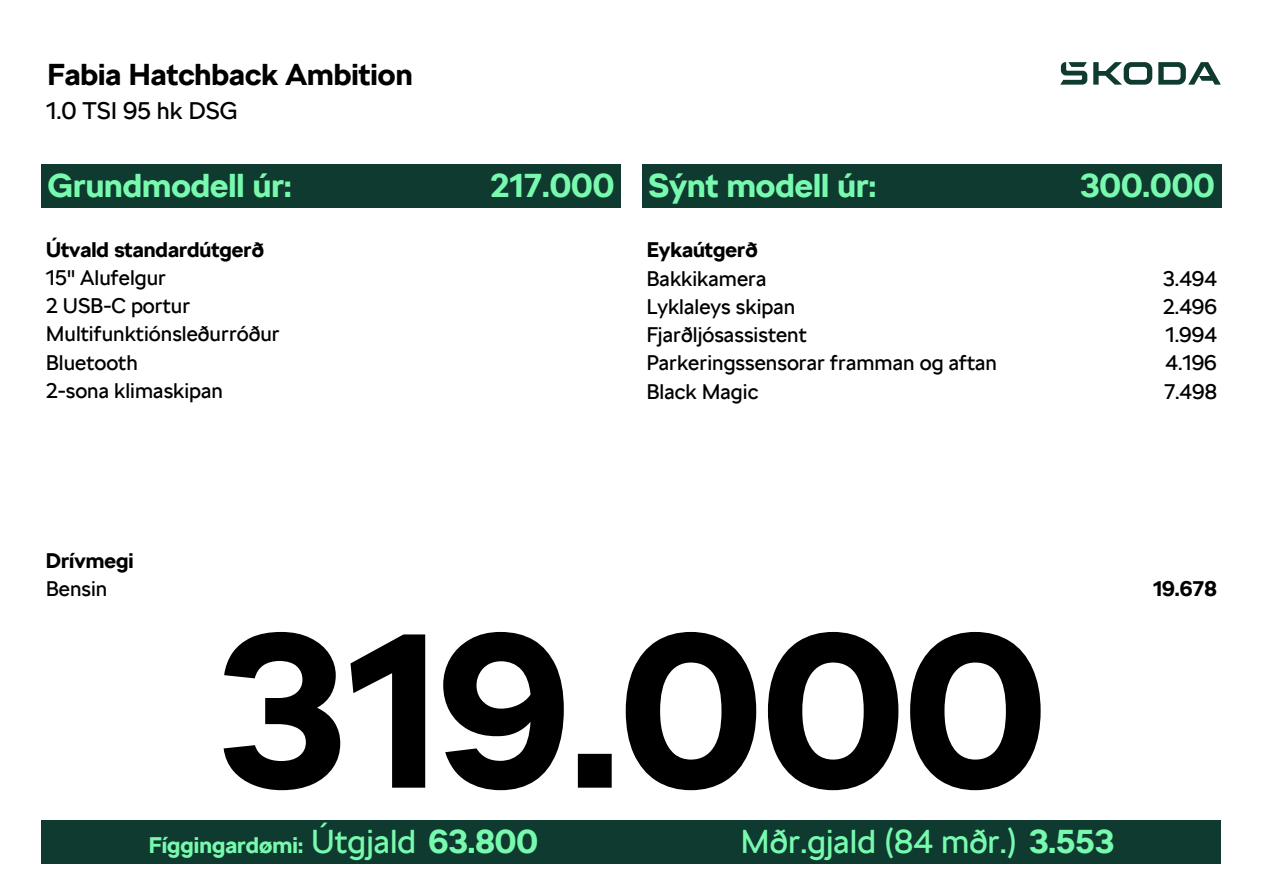
<style>
.page{position:relative;width:1263px;height:893px;background:#fff}
.page>*{position:absolute;margin:0;border:0;box-sizing:border-box;transform-origin:0 0}
.t1{font:700 33px "SKODA Next";color:#78faae}
.t2{font:33px "SKODA Next";color:#78faae}
.t3{font:700 30px "SKODA Next";color:#000}
.t4{font:24px "SKODA Next";color:#000}
.t5{font:700 22.5px "SKODA Next";color:#78faae}
.t6{font:21px "SKODA Next";color:#000}
.t7{font:700 21px "SKODA Next";color:#000}
.s1{font-weight:400;font-size:33px}
.s2{font-size:33px}
.s3{font-weight:700}
</style>
<div class="page">
<svg style="left:1060px;top:62px;width:27px;height:23px"></svg>
<svg style="left:1093px;top:62px;width:59px;height:23px"></svg>
<svg style="left:1158px;top:62px;width:63px;height:23px"></svg>
<div style="left:42px;top:164px;width:579px;height:44px;background:#0e3a2f"></div>
<div style="left:642px;top:164px;width:579px;height:44px;background:#0e3a2f"></div>
<div style="left:42px;top:820px;width:1179px;height:43px;background:#0e3a2f"></div>
<svg style="left:224px;top:632px;width:817px;height:158px"></svg>
<h2 class="t3" style="left:47px;top:56px;width:367px">Fabia Hatchback Ambition</h2>
<p class="t4" style="left:46px;top:97px;width:193px">1.0 TSI 95 hk DSG</p>
<h1 class="t1" style="left:48px;top:166px;width:245px">Grundmodell úr:</h1>
<h1 class="t1" style="left:491px;top:166px;width:387px">217.000 Sýnt modell úr:</h1>
<h1 class="t1" style="left:1080px;top:166px;width:136px">300.000</h1>
<p class="t7" style="left:46px;top:237px;width:219px">Útvald standardútgerð</p>
<p class="t7" style="left:647px;top:237px;width:112px">Eykaútgerð</p>
<p class="t6" style="left:46px;top:265px;width:122px">15'' Alufelgur</p>
<p class="t6" style="left:646px;top:266px;width:122px">Bakkikamera</p>
<p class="t6" style="left:1163px;top:266px;width:56px">3.494</p>
<p class="t6" style="left:46px;top:293px;width:146px">2 USB-C portur</p>
<p class="t6" style="left:646px;top:294px;width:150px">Lyklaleys skipan</p>
<p class="t6" style="left:1163px;top:294px;width:56px">2.496</p>
<p class="t6" style="left:46px;top:321px;width:236px">Multifunktiónsleðurróður</p>
<p class="t6" style="left:646px;top:322px;width:162px">Fjarðljósassistent</p>
<p class="t6" style="left:1166px;top:322px;width:53px">1.994</p>
<p class="t6" style="left:46px;top:350px;width:94px">Bluetooth</p>
<p class="t6" style="left:646px;top:350px;width:352px">Parkeringssensorar framman og aftan</p>
<p class="t6" style="left:1165px;top:350px;width:53px">4.196</p>
<p class="t6" style="left:46px;top:378px;width:179px">2-sona klimaskipan</p>
<p class="t6" style="left:646px;top:379px;width:114px">Black Magic</p>
<p class="t6" style="left:1164px;top:379px;width:54px">7.498</p>
<p class="t7" style="left:46px;top:548px;width:89px">Drívmegi</p>
<p class="t6" style="left:46px;top:577px;width:63px">Bensin</p>
<p class="t7" style="left:1153px;top:576px;width:65px">19.678</p>
<p class="t5" style="left:149px;top:832px;width:391px">Fíggingardømi: <span class="s1">Útgjald</span> <span class="s2">63.800</span></p>
<h1 class="t2" style="left:741px;top:822px;width:375px">Mðr.gjald (84 mðr.) <span class="s3">3.553</span></h1>
</div>
